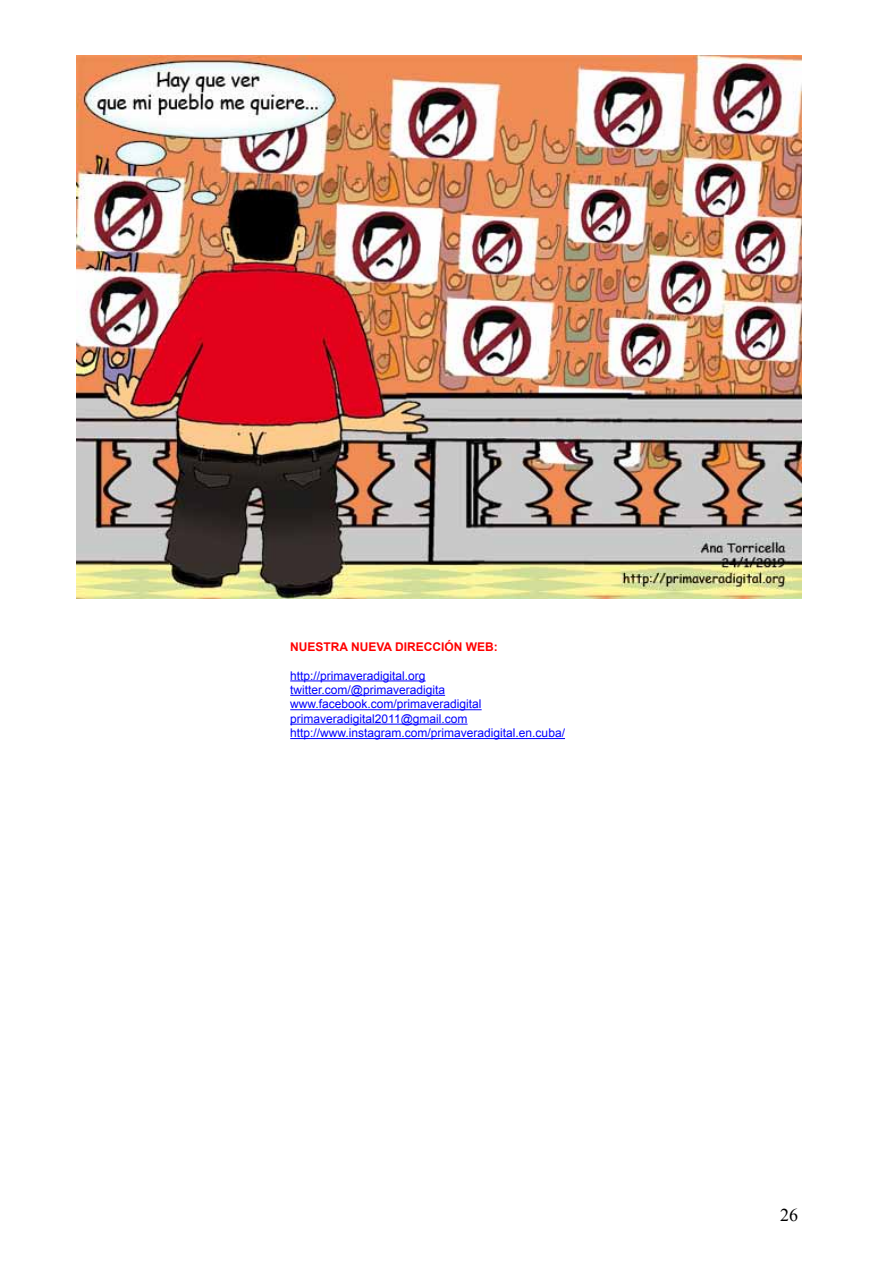
<style>
.page{position:relative;width:893px;height:1263px;background:#fff}
.page>*{position:absolute;margin:0;border:0;box-sizing:border-box;transform-origin:0 0}
.t1{font:18px "Times New Roman";color:#000}
.t2{font:12px/14.4px "Arial";color:#00f}
.t3{font:700 12px "Arial";color:#f00}
</style>
<div class="page">
<hr style="left:290px;top:680px;width:136px;height:1px;background:#00f">
<hr style="left:290px;top:695px;width:155px;height:1px;background:#00f">
<hr style="left:290px;top:709px;width:192px;height:1px;background:#00f">
<hr style="left:290px;top:724px;width:178px;height:1px;background:#00f">
<hr style="left:290px;top:738px;width:275px;height:1px;background:#00f">
<img style="left:77px;top:55px;width:724px;height:544px">
<p class="t3" style="left:290px;top:639px;width:209px">NUESTRA NUEVA DIRECCIÓN WEB:</p>
<p class="t2" style="left:290px;top:668px;width:276px">http://primaveradigital.org twitter.com/@primaveradigita www.facebook.com/primaveradigital primaveradigital2011@gmail.com http://www.instagram.com/primaveradigital.en.cuba/</p>
<h1 class="t1" style="left:780px;top:1203px;width:19px">26</h1>
</div>
